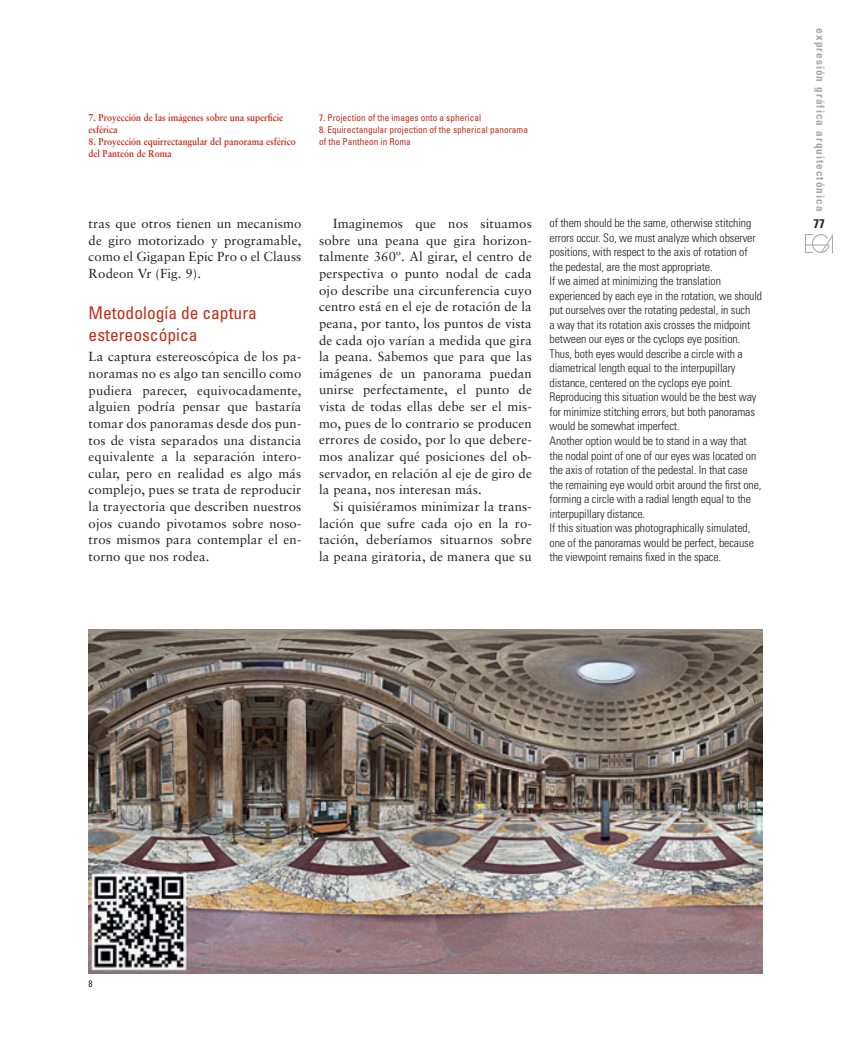
<style>
.page{position:relative;width:851px;height:1063px;background:#fff}
.page>*{position:absolute;margin:0;border:0;box-sizing:border-box;transform-origin:0 0}
.TITULAR_1_CAST{font:condensed 17.5px/21.9px "Univers";color:#c02d19}
.t1{font:13.12px/16.6px "Sabon";letter-spacing:.01em;color:#231f20;text-align:justify}
.t2{font:700 condensed 12.5px "Univers";color:#231f20}
.t3{font:300 condensed 11.88px/14.5px "Univers";letter-spacing:-.01em;color:#231f20}
.t4{font:700 condensed 11.25px "Univers";letter-spacing:.09em;color:#a8a9ad}
.t5{font:700 10px/11.9px "Sabon";color:#c02d19;scale:.9 1}
.t6{font:condensed 9.38px/11.9px "Univers";color:#c02d19}
.PIES_DE_FOTO_INGLES{font:condensed 9.38px "Univers";color:#231f20}
</style>
<div class="page">
<img style="left:805px;top:235px;width:27px;height:17px">
<img style="left:89px;top:630px;width:673px;height:344px">
<p class="t5" style="left:89px;top:111px;width:218px">7. Proyección de las imágenes sobre una superficie esférica</p>
<p class="t5" style="left:89px;top:135px;width:232px">8. Proyección equirrectangular del panorama esférico del Panteón de Roma</p>
<p class="t6" style="left:319px;top:111px;width:163px">7. Projection of the images onto a spherical</p>
<p class="t6" style="left:319px;top:123px;width:210px">8. Equirectangular projection of the spherical panorama of the Pantheon in Roma</p>
<p class="t1" style="left:89px;top:215px;width:214px">tras que otros tienen un mecanismo de giro motorizado y programable, como el Gigapan Epic Pro o el Clauss Rodeon Vr (Fig. 9).</p>
<p class="TITULAR_1_CAST" style="left:89px;top:302px;width:170px">Metodología de captura estereoscópica</p>
<p class="t1" style="left:89px;top:348px;width:214px">La captura estereoscópica de los pa&shy;noramas no es algo tan sencillo como pudiera parecer, equivocadamente, alguien podría pensar que bastaría tomar dos panoramas desde dos pun&shy;tos de vista separados una distancia equivalente a la separación intero&shy;cular, pero en realidad es algo más complejo, pues se trata de reproducir la trayectoria que describen nuestros ojos cuando pivotamos sobre noso&shy;tros mismos para contemplar el en&shy;torno que nos rodea.</p>
<p class="t1" style="left:319px;top:215px;width:214px;text-indent:14px">Imaginemos que nos situamos sobre una peana que gira horizon&shy;talmente 360º. Al girar, el centro de perspectiva o punto nodal de cada ojo describe una circunferencia cuyo centro está en el eje de rotación de la peana, por tanto, los puntos de vista de cada ojo varían a medida que gira la peana. Sabemos que para que las imágenes de un panorama puedan unirse perfectamente, el punto de vista de todas ellas debe ser el mis&shy;mo, pues de lo contrario se producen errores de cosido, por lo que debere&shy;mos analizar qué posiciones del ob&shy;servador, en relación al eje de giro de la peana, nos interesan más.</p>
<p class="t1" style="left:319px;top:498px;width:214px;text-indent:14px">Si quisiéramos minimizar la trans&shy;lación que sufre cada ojo en la ro&shy;tación, deberíamos situarnos sobre la peana giratoria, de manera que su</p>
<p class="t3" style="left:549px;top:216px;width:207px">of them should be the same, otherwise stitching errors occur. So, we must analyze which observer positions, with respect to the axis of rotation of the pedestal, are the most appropriate.</p>
<p class="t3" style="left:549px;top:274px;width:214px">If we aimed at minimizing the translation experienced by each eye in the rotation, we should put ourselves over the rotating pedestal, in such<br>a way that its rotation axis crosses the midpoint between our eyes or the cyclops eye position.<br>Thus, both eyes would describe a circle with a diametrical length equal to the interpupillary distance, centered on the cyclops eye point.<br>Reproducing this situation would be the best way for minimize stitching errors, but both panoramas would be somewhat imperfect.</p>
<p class="t3" style="left:549px;top:434px;width:213px">Another option would be to stand in a way that the nodal point of one of our eyes was located on the axis of rotation of the pedestal. In that case the remaining eye would orbit around the first one, forming a circle with a radial length equal to the interpupillary distance.</p>
<p class="t3" style="left:549px;top:521px;width:206px">If this situation was photographically simulated, one of the panoramas would be perfect, because the viewpoint remains fixed in the space.</p>
<p class="t4" style="left:827px;top:28px;width:184px;rotate:90deg">expresión gráfica arquitectónica</p>
<p class="t2" style="left:813px;top:216px;width:13px">77</p>
<p class="PIES_DE_FOTO_INGLES" style="left:89px;top:978px;width:6px">8</p>
</div>
